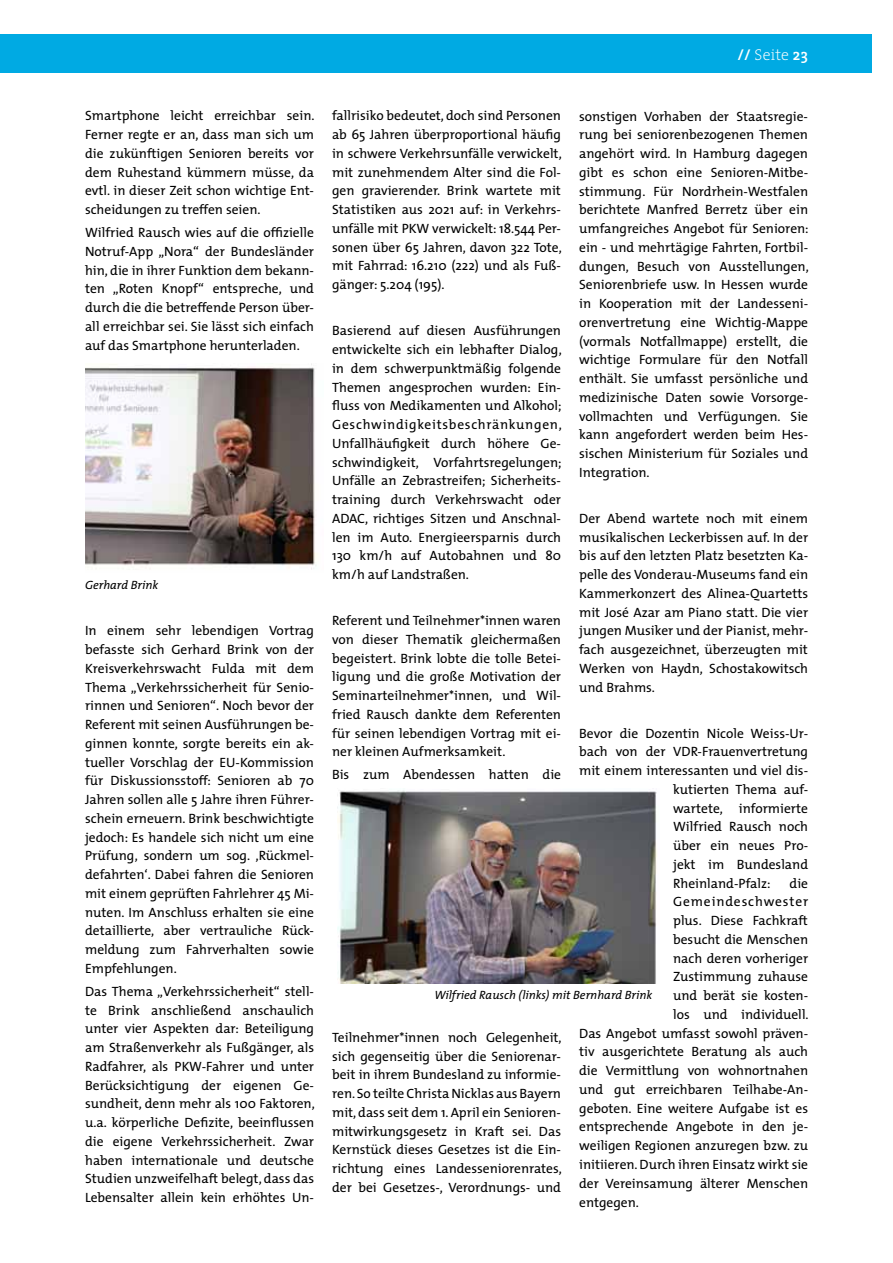
<style>
.page{position:relative;width:893px;height:1263px;background:#fff}
.page>*{position:absolute;margin:0;border:0;box-sizing:border-box;transform-origin:0 0}
.t1{font:200 15.75px "The Serif";letter-spacing:.01em;color:#fff}
.t2{font:13.5px/18.8px "The Mix";color:#000;text-align:justify}
.t3{font:13.5px "The Mix";letter-spacing:.065em;color:#000}
.t4{font:italic 12px "The Mix";color:#000}
.s1{font-weight:600}
</style>
<div class="page">
<div style="left:0;top:34px;width:872px;height:38px;background:#00aae3"></div>
<img style="left:85px;top:363px;width:232px;height:207px">
<img style="left:337px;top:790px;width:320px;height:193px">
<p class="t1" style="left:737px;top:42px;width:72px"><span class="s1">//</span> Seite <span class="s1">23</span></p>
<p class="t2" style="left:85px;top:106px;width:231px">Smartphone leicht erreichbar sein.<br>Ferner regte er an, dass man sich um die zukünftigen Senioren bereits vor dem Ruhestand kümmern müsse, da evtl. in dieser Zeit schon wichtige Ent&shy;scheidungen zu treffen seien.</p>
<p class="t2" style="left:85px;top:223px;width:230px">Wilfried Rausch wies auf die offizielle Notruf-App „Nora“ der Bundesländer hin, die in ihrer Funktion dem bekann&shy;ten „Roten Knopf“ entspreche, und durch die die betreffende Person über&shy;all erreichbar sei. Sie lässt sich einfach auf das Smartphone herunterladen.</p>
<p class="t4" style="left:85px;top:575px;width:75px">Gerhard Brink</p>
<p class="t2" style="left:85px;top:621px;width:231px">In einem sehr lebendigen Vortrag befasste sich Gerhard Brink von der Kreisverkehrswacht Fulda mit dem Thema „Verkehrssicherheit für Senio&shy;rinnen und Senioren“. Noch bevor der Referent mit seinen Ausführungen be&shy;ginnen konnte, sorgte bereits ein ak&shy;tueller Vorschlag der EU-Kommission für Diskussionsstoff: Senioren ab 70<br>Jahren sollen alle 5 Jahre ihren Führer&shy;schein erneuern. Brink beschwichtigte jedoch: Es handele sich nicht um eine Prüfung, sondern um sog. ‚Rückmel&shy;defahrten‘. Dabei fahren die Senioren mit einem geprüften Fahrlehrer 45 Mi&shy;nuten. Im Anschluss erhalten sie eine detaillierte, aber vertrauliche Rück&shy;meldung zum Fahrverhalten sowie Empfehlungen.</p>
<p class="t2" style="left:85px;top:981px;width:231px">Das Thema „Verkehrssicherheit“ stell&shy;te Brink anschließend anschaulich unter vier Aspekten dar: Beteiligung am Straßenverkehr als Fußgänger, als Radfahrer, als PKW-Fahrer und unter Berücksichtigung der eigenen Ge&shy;sundheit, denn mehr als 100 Faktoren, u.a. körperliche Defizite, beeinflussen die eigene Verkehrssicherheit. Zwar haben internationale und deutsche Studien unzweifelhaft belegt, dass das Lebensalter allein kein erhöhtes Un-</p>
<p class="t2" style="left:332px;top:106px;width:231px">fallrisiko bedeutet, doch sind Personen ab 65 Jahren überproportional häufig in schwere Verkehrsunfälle verwickelt, mit zunehmendem Alter sind die Fol&shy;gen gravierender. Brink wartete mit Statistiken aus 2021 auf: in Verkehrs&shy;unfälle mit PKW verwickelt: 18.544 Per&shy;sonen über 65 Jahren, davon 322 Tote, mit Fahrrad: 16.210 (222) und als Fuß&shy;gänger: 5.204 (195).</p>
<p class="t2" style="left:332px;top:321px;width:231px">Basierend auf diesen Ausführungen entwickelte sich ein lebhafter Dialog, in dem schwerpunktmäßig folgende Themen angesprochen wurden: Ein&shy;fluss von Medikamenten und Alkohol; Geschwindigkeitsbeschränkungen, Unfallhäufigkeit durch höhere Ge&shy;schwindigkeit, Vorfahrtsregelungen; Unfälle an Zebrastreifen; Sicherheits&shy;training durch Verkehrswacht oder ADAC, richtiges Sitzen und Anschnal&shy;len im Auto. Energieersparnis durch 130 km/h auf Autobahnen und 80 km/h auf Landstraßen.</p>
<p class="t2" style="left:332px;top:611px;width:230px">Referent und Teilnehmer*innen waren von dieser Thematik gleichermaßen begeistert. Brink lobte die tolle Betei&shy;ligung und die große Motivation der Seminarteilnehmer*innen, und Wil&shy;fried Rausch dankte dem Referenten für seinen lebendigen Vortrag mit ei&shy;ner kleinen Aufmerksamkeit.</p>
<p class="t2" style="left:332px;top:765px;width:230px">Bis zum Abendessen hatten die</p>
<p class="t2" style="left:579px;top:106px;width:231px">sonstigen Vorhaben der Staatsregie&shy;rung bei seniorenbezogenen Themen angehört wird. In Hamburg dagegen gibt es schon eine Senioren-Mitbe&shy;stimmung. Für Nordrhein-Westfalen berichtete Manfred Berretz über ein umfangreiches Angebot für Senioren: ein - und mehrtägige Fahrten, Fortbil&shy;dungen, Besuch von Ausstellungen, Seniorenbriefe usw. In Hessen wurde in Kooperation mit der Landesseni&shy;orenvertretung eine Wichtig-Mappe (vormals Notfallmappe) erstellt, die wichtige Formulare für den Notfall enthält. Sie umfasst persönliche und medizinische Daten sowie Vorsorge&shy;vollmachten und Verfügungen. Sie kann angefordert werden beim Hes&shy;sischen Ministerium für Soziales und Integration.</p>
<p class="t2" style="left:579px;top:508px;width:230px">Der Abend wartete noch mit einem musikalischen Leckerbissen auf. In der bis auf den letzten Platz besetzten Ka&shy;pelle des Vonderau-Museums fand ein Kammerkonzert des Alinea-Quartetts mit José Azar am Piano statt. Die vier jungen Musiker und der Pianist, mehr&shy;fach ausgezeichnet, überzeugten mit Werken von Haydn, Schostakowitsch und Brahms.</p>
<p class="t2" style="left:579px;top:723px;width:230px">Bevor die Dozentin Nicole Weiss-Ur-</p>
<p class="t2" style="left:579px;top:742px;width:230px">bach von der VDR-Frauenvertretung</p>
<p class="t2" style="left:579px;top:761px;width:230px">mit einem interessanten und viel dis-</p>
<p class="t2" style="left:673px;top:779px;width:136px">kutierten Thema auf-</p>
<p class="t2" style="left:673px;top:798px;width:137px">wartete, informierte</p>
<p class="t2" style="left:673px;top:817px;width:137px">Wilfried Rausch noch</p>
<p class="t2" style="left:673px;top:836px;width:136px">über ein neues Pro-</p>
<p class="t2" style="left:673px;top:854px;width:137px">jekt im Bundesland</p>
<p class="t2" style="left:673px;top:873px;width:99px">Rheinland-Pfalz:</p>
<p class="t2" style="left:790px;top:873px;width:20px">die</p>
<p class="t3" style="left:673px;top:891px;width:137px">Gemeindeschwester</p>
<p class="t2" style="left:673px;top:911px;width:136px">plus. Diese Fachkraft</p>
<p class="t2" style="left:673px;top:929px;width:137px">besucht die Menschen</p>
<p class="t2" style="left:673px;top:948px;width:137px">nach deren vorheriger</p>
<p class="t2" style="left:673px;top:967px;width:137px">Zustimmung zuhause</p>
<p class="t2" style="left:673px;top:986px;width:136px">und berät sie kosten-</p>
<p class="t2" style="left:673px;top:1004px;width:137px">los und individuell.</p>
<p class="t2" style="left:579px;top:1023px;width:230px">Das Angebot umfasst sowohl präven-</p>
<p class="t2" style="left:579px;top:1042px;width:230px">tiv ausgerichtete Beratung als auch</p>
<p class="t2" style="left:579px;top:1061px;width:230px">die Vermittlung von wohnortnahen</p>
<p class="t2" style="left:579px;top:1080px;width:230px">und gut erreichbaren Teilhabe-An-</p>
<p class="t2" style="left:579px;top:1098px;width:230px">geboten. Eine weitere Aufgabe ist es</p>
<p class="t2" style="left:579px;top:1117px;width:230px">entsprechende Angebote in den je-</p>
<p class="t2" style="left:579px;top:1136px;width:230px">weiligen Regionen anzuregen bzw. zu</p>
<p class="t2" style="left:579px;top:1155px;width:230px">initiieren.Durch ihren Einsatz wirkt sie</p>
<p class="t2" style="left:579px;top:1173px;width:230px">der Vereinsamung älterer Menschen</p>
<p class="t2" style="left:579px;top:1192px;width:61px">entgegen.</p>
<p class="t4" style="left:434px;top:985px;width:220px">Wilfried Rausch (links) mit Bernhard Brink</p>
<p class="t2" style="left:332px;top:1027px;width:231px">Teilnehmer*innen noch Gelegenheit, sich gegenseitig über die Seniorenar&shy;beit in ihrem Bundesland zu informie&shy;ren.So teilte Christa Nicklas aus Bayern mit,dass seit dem 1.April ein Senioren&shy;mitwirkungsgesetz in Kraft sei. Das Kernstück dieses Gesetzes ist die Ein&shy;richtung eines Landesseniorenrates, der bei Gesetzes-, Verordnungs- und</p>
</div>
